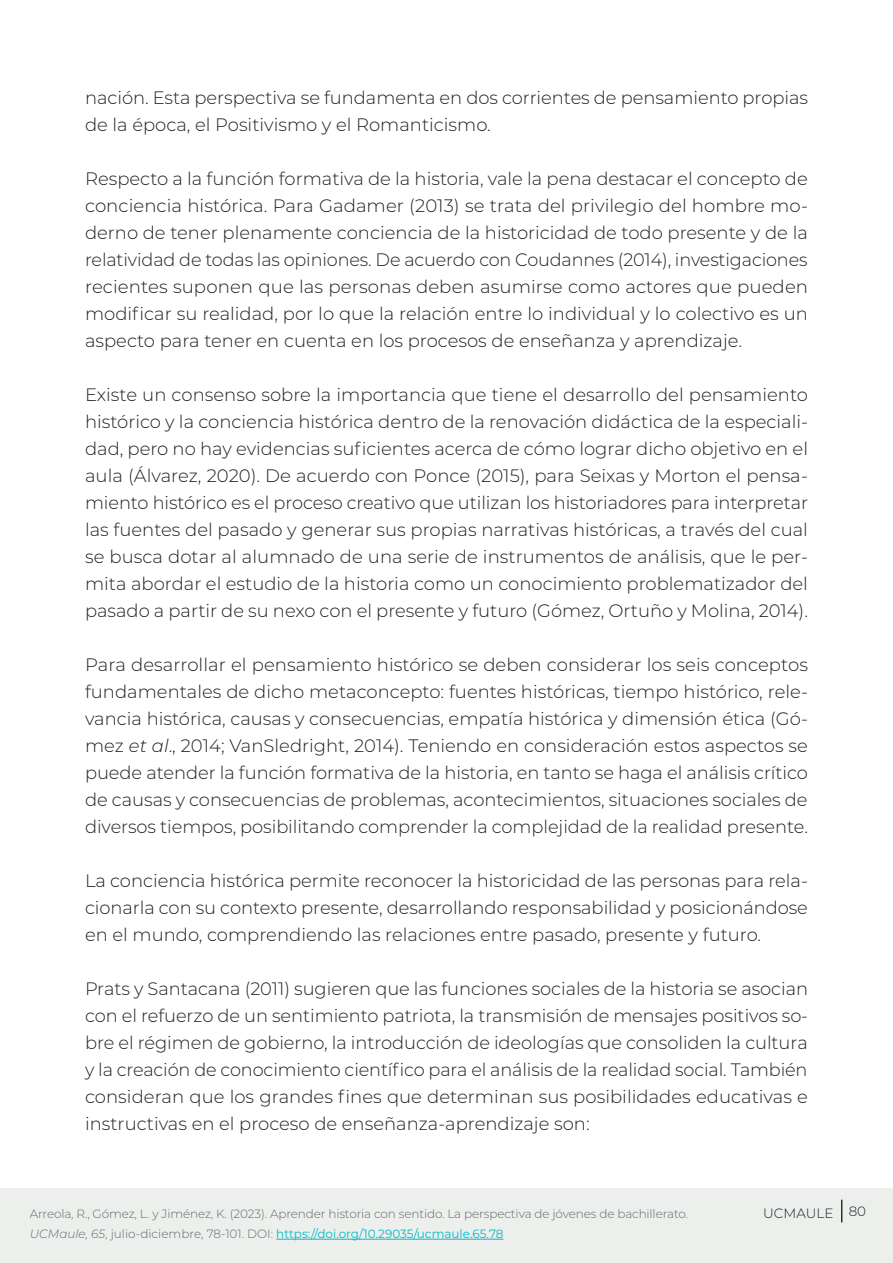
<style>
.page{position:relative;width:893px;height:1263px;background:#fff}
.page>*{position:absolute;margin:0;border:0;box-sizing:border-box;transform-origin:0 0}
.Cuerpo_F{font:300 18px/27px "Montserrat";color:#202022;text-align:justify}
.t1{font:300 13.5px "Montserrat";color:#202022}
.t2{font:300 12px "Montserrat";letter-spacing:-.01em;color:#646969}
.t3{font:12px "Montserrat";color:#00bbc9}
.s1{font-style:italic}
.s2{font-weight:300;font-style:italic;color:#646969}
.s3{font-weight:300;color:#646969}
</style>
<div class="page">
<div style="left:0;top:1188px;width:893px;height:75px;background:#edefed"></div>
<svg style="left:841px;top:1200px;width:1px;height:22px"></svg>
<hr style="left:276px;top:1239px;width:227px;height:1px;background:#00bbc9">
<p class="Cuerpo_F" style="left:85px;top:83px;width:725px">nación. Esta perspectiva se fundamenta en dos corrientes de pensamiento propias de la época, el Positivismo y el Romanticismo.</p>
<p class="Cuerpo_F" style="left:85px;top:164px;width:725px">Respecto a la función formativa de la historia, vale la pena destacar el concepto de conciencia histórica. Para Gadamer (2013) se trata del privilegio del hombre mo&shy;derno de tener plenamente conciencia de la historicidad de todo presente y de la relatividad de todas las opiniones. De acuerdo con Coudannes (2014), investigaciones recientes suponen que las personas deben asumirse como actores que pueden modificar su realidad, por lo que la relación entre lo individual y lo colectivo es un aspecto para tener en cuenta en los procesos de enseñanza y aprendizaje.</p>
<p class="Cuerpo_F" style="left:85px;top:380px;width:725px">Existe un consenso sobre la importancia que tiene el desarrollo del pensamiento histórico y la conciencia histórica dentro de la renovación didáctica de la especiali&shy;dad, pero no hay evidencias suficientes acerca de cómo lograr dicho objetivo en el aula (Álvarez, 2020). De acuerdo con Ponce (2015), para Seixas y Morton el pensa&shy;miento histórico es el proceso creativo que utilizan los historiadores para interpretar las fuentes del pasado y generar sus propias narrativas históricas, a través del cual se busca dotar al alumnado de una serie de instrumentos de análisis, que le per&shy;mita abordar el estudio de la historia como un conocimiento problematizador del pasado a partir de su nexo con el presente y futuro (Gómez, Ortuño y Molina, 2014).</p>
<p class="Cuerpo_F" style="left:85px;top:650px;width:724px">Para desarrollar el pensamiento histórico se deben considerar los seis conceptos fundamentales de dicho metaconcepto: fuentes históricas, tiempo histórico, rele&shy;vancia histórica, causas y consecuencias, empatía histórica y dimensión ética (Gó&shy;mez <span class="s1">et al</span>., 2014; VanSledright, 2014). Teniendo en consideración estos aspectos se puede atender la función formativa de la historia, en tanto se haga el análisis crítico de causas y consecuencias de problemas, acontecimientos, situaciones sociales de diversos tiempos, posibilitando comprender la complejidad de la realidad presente.</p>
<p class="Cuerpo_F" style="left:85px;top:866px;width:724px">La conciencia histórica permite reconocer la historicidad de las personas para rela&shy;cionarla con su contexto presente, desarrollando responsabilidad y posicionándose en el mundo, comprendiendo las relaciones entre pasado, presente y futuro.</p>
<p class="Cuerpo_F" style="left:85px;top:974px;width:724px">Prats y Santacana (2011) sugieren que las funciones sociales de la historia se asocian con el refuerzo de un sentimiento patriota, la transmisión de mensajes positivos so&shy;bre el régimen de gobierno, la introducción de ideologías que consoliden la cultura y la creación de conocimiento científico para el análisis de la realidad social. También consideran que los grandes fines que determinan sus posibilidades educativas e instructivas en el proceso de enseñanza-aprendizaje son:</p>
<p class="t2" style="left:30px;top:1205px;width:660px">Arreola, R., Gómez, L. y Jiménez, K. (2023). Aprender historia con sentido. La perspectiva de jóvenes de bachillerato.</p>
<p class="t1" style="left:763px;top:1203px;width:104px">UCMAULE 80</p>
<p class="t3" style="left:30px;top:1225px;width:475px"><span class="s2">UCMaule, 65</span><span class="s3">, julio-diciembre, 78-101. DOI:</span> https://doi.org/10.29035/ucmaule.65.78</p>
</div>
